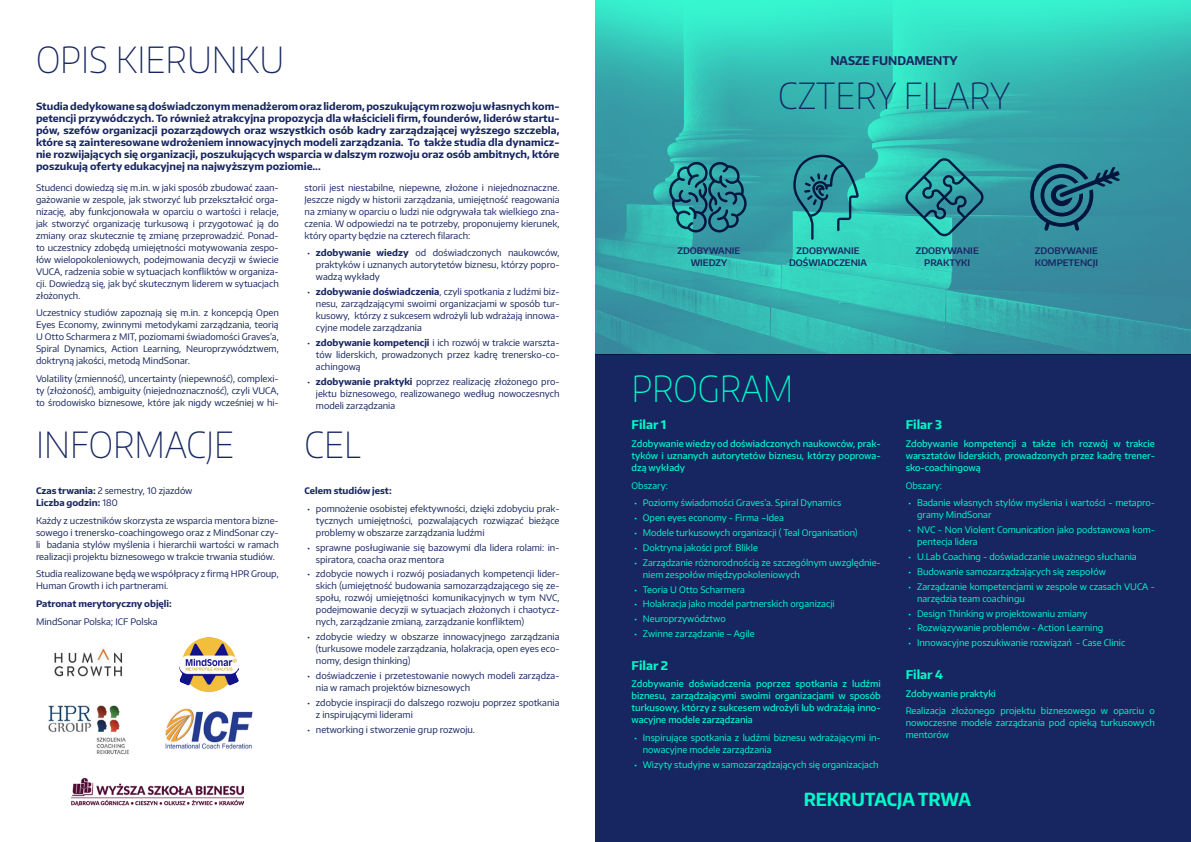
<style>
.page{position:relative;width:1191px;height:842px;background:#fff}
.page>*{position:absolute;margin:0;border:0;box-sizing:border-box;transform-origin:0 0}
.t1{font:100 36px "Encode Sans Narrow";color:#172661}
.t2{font:100 36px "Encode Sans Narrow";color:#00fac7}
.t3{font:700 18px "Encode Sans Narrow";color:#00fac7}
.t4{font:700 12px "Encode Sans";color:#00fac7}
.t5{font:700 12px "Encode Sans Narrow";color:#172661}
.t6{font:700 10px/12px "Encode Sans";color:#172661;text-align:justify}
.t7{font:9px/12px "Encode Sans";color:#172661;text-align:justify}
.t8{font:9px/14.8px "Encode Sans";color:#00fac7}
.t9{font:500 9px/12px "Encode Sans";color:#00fac7;text-align:justify}
.t10{font:600 9px/12px "Encode Sans";color:#172661;text-align:center}
.t11{font:700 9px/12px "Encode Sans";color:#172661}
.s1{font-weight:700}
.s2{font-weight:400}
</style>
<div class="page">
<img style="left:179px;top:637px;width:59px;height:54px">
<img style="left:165px;top:708px;width:88px;height:41px">
<img style="left:48px;top:705px;width:82px;height:50px">
<img style="left:54px;top:647px;width:69px;height:30px">
<img style="left:595px;top:0;width:596px;height:354px">
<div style="left:595px;top:354px;width:596px;height:488px;background:#172661"></div>
<svg style="left:1030px;top:164px;width:90px;height:67px;background:#277085"></svg>
<svg style="left:905px;top:157px;width:78px;height:79px;background:#2d9a9e"></svg>
<svg style="left:793px;top:155px;width:65px;height:85px;background:#2d9fa0"></svg>
<svg style="left:669px;top:162px;width:77px;height:70px;background:#27818d"></svg>
<img style="left:71px;top:778px;width:172px;height:27px">
<h1 class="t1" style="left:36px;top:36px;width:250px">OPIS KIERUNKU</h1>
<p class="t6" style="left:36px;top:100px;width:525px">Studia dedykowane są doświadczonym menadżerom oraz liderom, poszukującym rozwoju własnych kom&shy;petencji przywódczych. To również atrakcyjna propozycja dla właścicieli firm, founderów, liderów startu&shy;pów, szefów organizacji pozarządowych oraz wszystkich osób kadry zarządzającej wyższego szczebla, które są zainteresowane wdrożeniem innowacyjnych modeli zarządzania. To także studia dla dynamicz&shy;nie rozwijających się organizacji, poszukujących wsparcia w dalszym rozwoju oraz osób ambitnych, które poszukują oferty edukacyjnej na najwyższym poziomie...</p>
<p class="t7" style="left:304px;top:181px;width:256px">storii jest niestabilne, niepewne, złożone i niejednoznaczne.<br>Jeszcze nigdy w historii zarządzania, umiejętność reagowania na zmiany w oparciu o ludzi nie odgrywała tak wielkiego zna&shy;czenia. W odpowiedzi na te potrzeby, proponujemy kierunek, który oparty będzie na czterech filarach:</p>
<p class="t7" style="left:316px;top:247px;width:245px;text-indent:-9px"><span class="s1">∙ zdobywanie wiedzy</span> od doświadczonych naukowców, praktyków i uznanych autorytetów biznesu, którzy popro&shy;wadzą wykłady</p>
<p class="t7" style="left:316px;top:286px;width:245px;text-indent:-9px"><span class="s1">∙ zdobywanie doświadczenia</span>, czyli spotkania z ludźmi biz&shy;nesu, zarządzającymi swoimi organizacjami w sposób tur&shy;kusowy, którzy z sukcesem wdrożyli lub wdrażają innowa&shy;cyjne modele zarządzania</p>
<p class="t7" style="left:316px;top:336px;width:245px;text-indent:-9px"><span class="s1">∙ zdobywanie kompetencji</span> i ich rozwój w trakcie warszta&shy;tów liderskich, prowadzonych przez kadrę trenersko-co&shy;achingową</p>
<p class="t7" style="left:316px;top:375px;width:245px;text-indent:-9px"><span class="s1">∙ zdobywanie praktyki</span> poprzez realizację złożonego pro&shy;jektu biznesowego, realizowanego według nowoczesnych modeli zarządzania</p>
<p class="t7" style="left:36px;top:181px;width:244px">Studenci dowiedzą się m.in. w jaki sposób zbudować zaan&shy;gażowanie w zespole, jak stworzyć lub przekształcić orga&shy;nizację, aby funkcjonowała w oparciu o wartości i relacje, jak stworzyć organizację turkusową i przygotować ją do zmiany oraz skutecznie tę zmianę przeprowadzić. Ponad&shy;to uczestnicy zdobędą umiejętności motywowania zespo&shy;łów wielopokoleniowych, podejmowania decyzji w świecie VUCA, radzenia sobie w sytuacjach konfliktów w organiza&shy;cji. Dowiedzą się, jak być skutecznym liderem w sytuacjach złożonych.</p>
<p class="t7" style="left:36px;top:307px;width:244px">Uczestnicy studiów zapoznają się m.in. z koncepcją Open Eyes Economy, zwinnymi metodykami zarządzania, teorią U Otto Scharmera z MIT, poziomami świadomości Graves’a, Spiral Dynamics, Action Learning, Neuroprzywództwem, doktryną jakości, metodą MindSonar.</p>
<p class="t7" style="left:36px;top:372px;width:244px">Volatility (zmienność), uncertainty (niepewność), complexi&shy;ty (złożoność), ambiguity (niejednoznaczność), czyli VUCA, to środowisko biznesowe, które jak nigdy wcześniej w hi-</p>
<h1 class="t1" style="left:36px;top:421px;width:200px">INFORMACJE</h1>
<h1 class="t1" style="left:304px;top:421px;width:58px">CEL</h1>
<p class="t11" style="left:36px;top:484px;width:158px">Czas trwania: <span class="s2">2 semestry, 10 zjazdów<br></span>Liczba godzin: <span class="s2">180</span></p>
<p class="t7" style="left:36px;top:514px;width:244px">Każdy z uczestników skorzysta ze wsparcia mentora bizne&shy;sowego i trenersko-coachingowego oraz z MindSonar czy&shy;li badania stylów myślenia i hierarchii wartości w ramach realizacji projektu biznesowego w trakcie trwania studiów.</p>
<p class="t7" style="left:36px;top:568px;width:244px">Studia realizowane będą we współpracy z firmą HPR Group,<br>Human Growth i ich partnerami.</p>
<p class="t11" style="left:36px;top:597px;width:137px">Patronat merytoryczny objęli:</p>
<p class="t7" style="left:36px;top:615px;width:123px">MindSonar Polska; ICF Polska</p>
<p class="t7" style="left:307px;top:482px;width:253px;line-height:17.7px;text-indent:-3px"><span class="s1">Celem studiów jest:<br>∙</span> pomnożenie osobistej efektywności, dzięki zdobyciu prak-</p>
<p class="t7" style="left:316px;top:514px;width:245px">tycznych umiejętności, pozwalających rozwiązać bieżące problemy w obszarze zarządzania ludźmi</p>
<p class="t7" style="left:316px;top:541px;width:245px;text-indent:-9px"><span class="s1">∙</span> sprawne posługiwanie się bazowymi dla lidera rolami: in&shy;spiratora, coacha oraz mentora</p>
<p class="t7" style="left:316px;top:568px;width:245px;text-indent:-9px"><span class="s1">∙</span> zdobycie nowych i rozwój posiadanych kompetencji lider&shy;skich (umiejętność budowania samozarządzającego się ze&shy;społu, rozwój umiejętności komunikacyjnych w tym NVC, podejmowanie decyzji w sytuacjach złożonych i chaotycz&shy;nych, zarządzanie zmianą, zarządzanie konfliktem)</p>
<p class="t7" style="left:316px;top:631px;width:245px;text-indent:-9px"><span class="s1">∙</span> zdobycie wiedzy w obszarze innowacyjnego zarządzania (turkusowe modele zarządzania, holakracja, open eyes eco&shy;nomy, design thinking)</p>
<p class="t7" style="left:316px;top:669px;width:245px;text-indent:-9px"><span class="s1">∙</span> doświadczenie i przetestowanie nowych modeli zarządza&shy;nia w ramach projektów biznesowych</p>
<p class="t7" style="left:316px;top:696px;width:245px;text-indent:-9px"><span class="s1">∙</span> zdobycie inspiracji do dalszego rozwoju poprzez spotkania z inspirującymi liderami</p>
<p class="t7" style="left:307px;top:723px;width:169px"><span class="s1">∙</span> networking i stworzenie grup rozwoju.</p>
<h3 class="t5" style="left:830px;top:53px;width:129px">NASZE FUNDAMENTY</h3>
<h1 class="t1" style="left:778px;top:72px;width:233px">CZTERY FILARY</h1>
<p class="t10" style="left:677px;top:245px;width:64px">ZDOBYWANIE<br>WIEDZY</p>
<p class="t10" style="left:789px;top:245px;width:80px">ZDOBYWANIE<br>DOŚWIADCZENIA</p>
<p class="t10" style="left:915px;top:245px;width:64px">ZDOBYWANIE<br>PRAKTYKI</p>
<p class="t10" style="left:1035px;top:245px;width:65px;text-align:left">ZDOBYWANIE<br>KOMPETENCJI</p>
<h1 class="t2" style="left:631px;top:365px;width:163px">PROGRAM</h1>
<h3 class="t4" style="left:631px;top:417px;width:36px">Filar 1</h3>
<p class="t9" style="left:631px;top:437px;width:251px">Zdobywanie wiedzy od doświadczonych naukowców, prak&shy;tyków i uznanych autorytetów biznesu, którzy poprowa&shy;dzą wykłady</p>
<p class="t8" style="left:634px;top:476px;width:208px;line-height:17.7px;text-indent:-3px">Obszary:<br><span class="s1">∙</span> Poziomy świadomości Graves’a. Spiral Dynamics</p>
<p class="t8" style="left:634px;top:510px;width:248px"><span class="s1">∙</span> Open eyes economy - Firma –Idea<br><span class="s1">∙</span> Modele turkusowych organizacji ( Teal Organisation)<br><span class="s1">∙</span> Doktryna jakości prof. Blikle<br><span class="s1">∙</span> Zarządzanie różnorodnością ze szczególnym uwzględnie-</p>
<p class="t8" style="left:634px;top:567px;width:202px;text-indent:9px">niem zespołów międzypokoleniowych<br><span class="s1">∙</span> Teoria U Otto Scharmera<br><span class="s1">∙</span> Holakracja jako model partnerskich organizacji <span class="s1">∙</span> Neuroprzywództwo<br><span class="s1">∙</span> Zwinne zarządzanie – Agile</p>
<h3 class="t4" style="left:631px;top:657px;width:38px">Filar 2</h3>
<p class="t9" style="left:631px;top:678px;width:251px">Zdobywanie doświadczenia poprzez spotkania z ludźmi biznesu, zarządzającymi swoimi organizacjami w sposób turkusowy, którzy z sukcesem wdrożyli lub wdrażają inno&shy;wacyjne modele zarządzania</p>
<p class="t8" style="left:643px;top:731px;width:239px;line-height:12px;text-indent:-9px"><span class="s1">∙</span> Inspirujące spotkania z ludźmi biznesu wdrażającymi in&shy;nowacyjne modele zarządzania</p>
<p class="t8" style="left:634px;top:757px;width:246px"><span class="s1">∙</span> Wizyty studyjne w samozarządzających się organizacjach</p>
<h3 class="t4" style="left:905px;top:417px;width:38px">Filar 3</h3>
<p class="t9" style="left:905px;top:437px;width:251px">Zdobywanie kompetencji a także ich rozwój w trakcie warsztatów liderskich, prowadzonych przez kadrę trener&shy;sko-coachingową</p>
<p class="t8" style="left:908px;top:476px;width:248px;line-height:17.7px;text-indent:-3px">Obszary:<br><span class="s1">∙</span> Badanie własnych stylów myślenia i wartości - metapro-</p>
<p class="t8" style="left:908px;top:507px;width:248px;text-indent:9px">gramy MindSonar<br><span class="s1">∙</span> NVC - Non Violent Comunication jako podstawowa kom-</p>
<p class="t8" style="left:908px;top:534px;width:248px;text-indent:9px">pentecja lidera<br><span class="s1">∙</span> U.Lab Coaching - doświadczanie uważnego słuchania<br><span class="s1">∙</span> Budowanie samozarządzających się zespołów<br><span class="s1">∙</span> Zarządzanie kompetencjami w zespole w czasach VUCA -</p>
<p class="t8" style="left:908px;top:591px;width:218px;text-indent:9px">narzędzia team coachingu<br><span class="s1">∙</span> Design Thinking w projektowaniu zmiany<br><span class="s1">∙</span> Rozwiązywanie problemów - Action Learning<br><span class="s1">∙</span> Innowacyjne poszukiwanie rozwiązań - Case Clinic</p>
<h3 class="t4" style="left:905px;top:666px;width:39px">Filar 4</h3>
<p class="t9" style="left:905px;top:687px;width:92px">Zdobywanie praktyki</p>
<p class="t8" style="left:905px;top:704px;width:251px;line-height:12px;text-align:justify">Realizacja złożonego projektu biznesowego w oparciu o nowoczesne modele zarządzania pod opieką turkusowych mentorów</p>
<h2 class="t3" style="left:803px;top:788px;width:169px">REKRUTACJA TRWA</h2>
</div>
